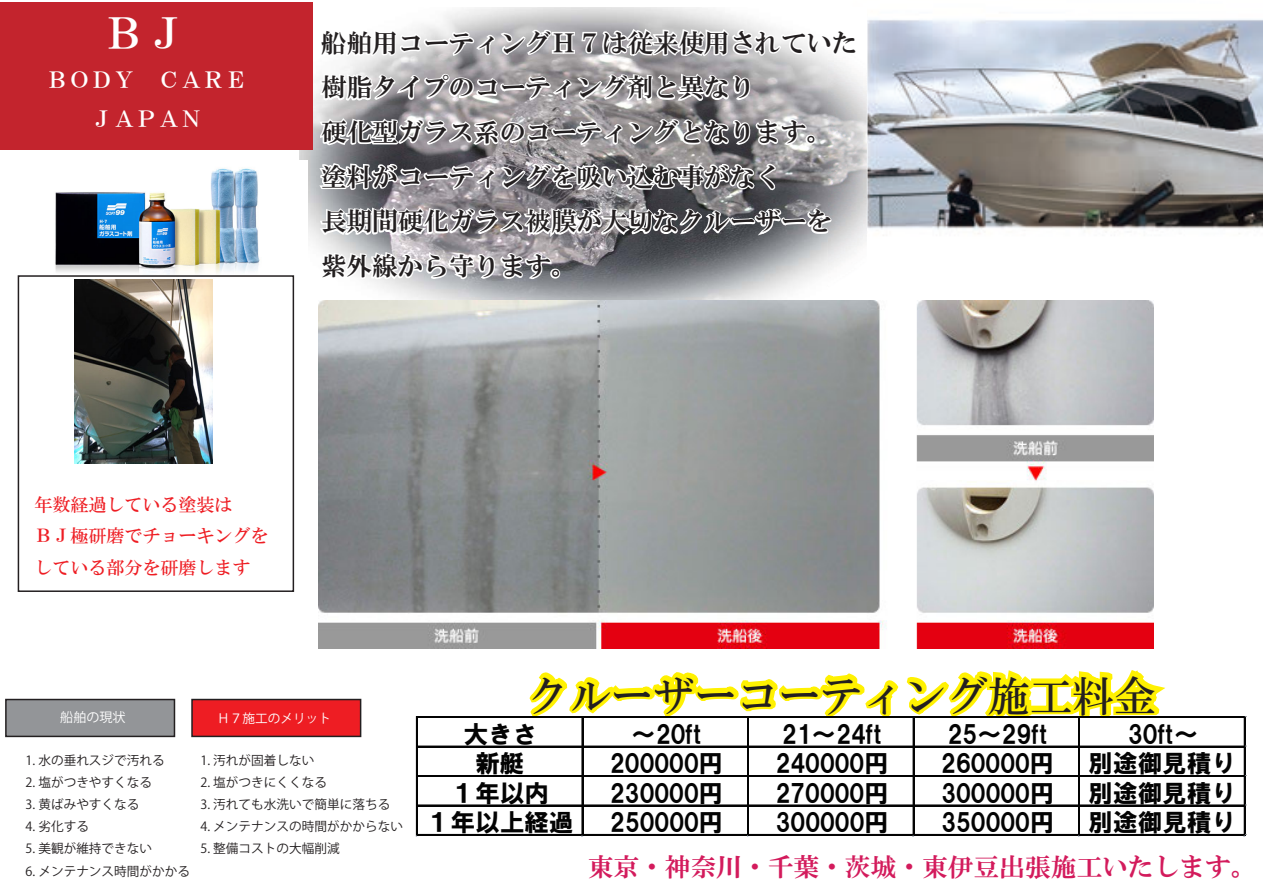
<style>
.page{position:relative;width:1263px;height:893px;background:#fff}
.page>*{position:absolute;margin:0;border:0;box-sizing:border-box;transform-origin:0 0}
.t1{font:42.75px "HG Mincho B";color:#fff}
.t2{font:41.85px "HG Mincho B";color:#231f20}
.t3{font:25.65px "HG Mincho E";color:#d31b5c}
.t4{font:25.5px/44.7px "HG Mincho E";color:#231f20}
.t5{font:24.6px "HGS Soei Kakugothic UB";letter-spacing:-.03em;color:#030303}
.t6{font:22.35px/39px "HG Mincho B";color:#fff}
.t7{font:18px/31.5px "HG Mincho B";color:#ee1d23}
.t8{font:13.05px "Koz Go Pro";color:#fff}
.t9{font:12.6px "Koz Go Pro";color:#231f20}
.t10{font:12.6px "Koz Go Pro";color:#fff}
</style>
<div class="page">
<img style="left:859px;top:19px;width:404px;height:282px">
<div style="left:0;top:2px;width:313px;height:148px;background:#c3242d"></div>
<svg style="left:529px;top:670px;width:637px;height:54px"></svg>
<hr style="left:418px;top:716px;width:828px;height:1px;background:#030303">
<hr style="left:418px;top:717px;width:828px;height:1px;background:#030303">
<hr style="left:418px;top:746px;width:828px;height:2px;background:#030303">
<hr style="left:418px;top:775px;width:828px;height:2px;background:#030303">
<hr style="left:418px;top:805px;width:828px;height:2px;background:#030303">
<hr style="left:416px;top:717px;width:2px;height:119px;background:#030303">
<hr style="left:582px;top:718px;width:2px;height:118px;background:#030303">
<hr style="left:747px;top:718px;width:2px;height:118px;background:#030303">
<hr style="left:913px;top:718px;width:2px;height:118px;background:#030303">
<hr style="left:1078px;top:718px;width:1px;height:118px;background:#030303">
<hr style="left:1079px;top:718px;width:1px;height:118px;background:#030303">
<hr style="left:418px;top:834px;width:828px;height:2px;background:#030303">
<hr style="left:1244px;top:718px;width:2px;height:118px;background:#030303">
<img style="left:17px;top:168px;width:278px;height:108px">
<svg style="left:317px;top:7px;width:542px;height:294px"></svg>
<img style="left:75px;top:279px;width:138px;height:185px">
<div style="left:18px;top:275px;width:276px;height:317px;border:2px solid #231f20"></div>
<img style="left:318px;top:301px;width:836px;height:348px">
<div style="left:6px;top:699px;width:168px;height:37px;background:#939598"></div>
<div style="left:5px;top:699px;width:170px;height:38px;border:2px solid #231f20"></div>
<div style="left:192px;top:699px;width:169px;height:37px;background:#ee1d23"></div>
<div style="left:191px;top:699px;width:170px;height:38px;border:2px solid #231f20"></div>
<h1 class="t1" style="left:102px;top:12px;width:87px">ＢＪ</h1>
<h3 class="t6" style="left:46px;top:60px;width:202px">ＢＯＤＹ　ＣＡＲＥ　　ＪＡＰＡＮ</h3>
<h3 class="t4" style="left:321px;top:20px;width:538px">船舶用コーティングＨ７は従来使用されていた樹脂タイプのコーティング剤と異なり<br>硬化型ガラス系のコーティングとなります。塗料がコーティングを吸い込む事がなく<br>長期間硬化ガラス被膜が大切なクルーザーを紫外線から守ります。</h3>
<h3 class="t7" style="left:34px;top:488px;width:235px">年数経過している塗装は<br>ＢＪ極研磨でチョーキングをしている部分を研磨します</h3>
<p class="t8" style="left:60px;top:709px;width:67px">船舶の現状</p>
<p class="t10" style="left:217px;top:710px;width:115px">Ｈ７施工のメリット</p>
<p class="t9" style="left:26px;top:752px;width:141px">1. 水の垂れスジで汚れる</p>
<p class="t9" style="left:26px;top:774px;width:128px">2. 塩がつきやすくなる</p>
<p class="t9" style="left:26px;top:796px;width:116px">3. 黄ばみやすくなる</p>
<p class="t9" style="left:26px;top:818px;width:65px">4. 劣化する</p>
<p class="t9" style="left:26px;top:841px;width:128px">5. 美観が維持できない</p>
<p class="t9" style="left:26px;top:863px;width:166px">6. メンテナンス時間がかかる</p>
<p class="t9" style="left:200px;top:752px;width:116px">1. 汚れが固着しない</p>
<p class="t9" style="left:200px;top:774px;width:128px">2. 塩がつきにくくなる</p>
<p class="t9" style="left:200px;top:796px;width:191px">3. 汚れても水洗いで簡単に落ちる</p>
<p class="t9" style="left:200px;top:818px;width:204px">4. メンテナンスの時間がかからない</p>
<p class="t9" style="left:200px;top:841px;width:141px">5. 整備コストの大幅削減</p>
<h2 class="t2" style="left:528px;top:673px;width:630px">クルーザーコーティング施工料金</h2>
<h3 class="t5" style="left:464px;top:721px;width:75px">大きさ</h3>
<h3 class="t5" style="left:631px;top:721px;width:72px">～20ft</h3>
<h3 class="t5" style="left:782px;top:721px;width:101px">21～24ft</h3>
<h3 class="t5" style="left:947px;top:721px;width:101px">25～29ft</h3>
<h3 class="t5" style="left:1128px;top:721px;width:72px">30ft～</h3>
<h3 class="t5" style="left:475px;top:751px;width:51px">新艇</h3>
<h3 class="t5" style="left:610px;top:751px;width:115px">200000円</h3>
<h3 class="t5" style="left:775px;top:751px;width:115px">240000円</h3>
<h3 class="t5" style="left:941px;top:751px;width:115px">260000円</h3>
<h3 class="t5" style="left:1088px;top:751px;width:149px">別途御見積り</h3>
<h3 class="t5" style="left:451px;top:780px;width:100px">１年以内</h3>
<h3 class="t5" style="left:610px;top:780px;width:115px">230000円</h3>
<h3 class="t5" style="left:775px;top:780px;width:115px">270000円</h3>
<h3 class="t5" style="left:941px;top:780px;width:115px">300000円</h3>
<h3 class="t5" style="left:1088px;top:780px;width:149px">別途御見積り</h3>
<h3 class="t5" style="left:426px;top:810px;width:149px">１年以上経過</h3>
<h3 class="t5" style="left:610px;top:810px;width:115px">250000円</h3>
<h3 class="t5" style="left:775px;top:810px;width:115px">300000円</h3>
<h3 class="t5" style="left:941px;top:810px;width:115px">350000円</h3>
<h3 class="t5" style="left:1088px;top:810px;width:149px">別途御見積り</h3>
<h3 class="t3" style="left:588px;top:854px;width:670px">東京・神奈川・千葉・茨城・東伊豆出張施工いたします。</h3>
</div>
